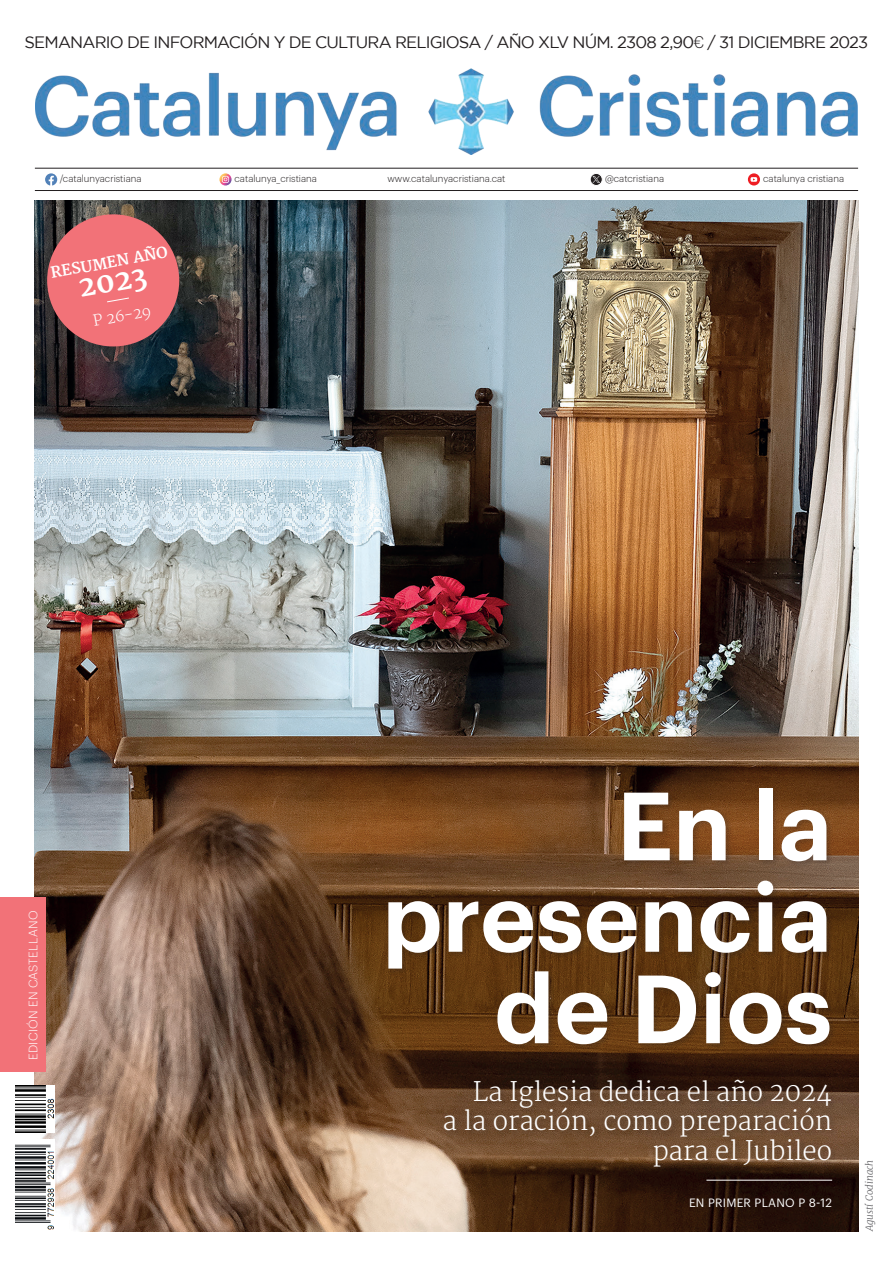
<style>
.page{position:relative;width:893px;height:1263px;background:#fff}
.page>*{position:absolute;margin:0;border:0;box-sizing:border-box;transform-origin:0 0}
.TITOL_PORTADA{font:600 94.65px/91.5px "Graphik";color:#fff;text-align:right}
.t1{font:700 28.5px "Merriweather";color:#fff}
.DESCRIPCIO_TITOL_PORTADA{font:300 26.25px "Merriweather";color:#fff}
.t2{font:16.5px "Gotham";letter-spacing:-.05em;color:#231f20}
.t3{font:700 15px "Merriweather";color:#fff}
.t4{font:300 15px "Merriweather";color:#fff}
.t5{font:300 12px "Graphik";letter-spacing:.02em;color:#fff}
.t6{font:11.85px "Graphik";letter-spacing:.02em;color:#fff}
.CODINACHPETIT{font:italic 300 9.75px "Merriweather";color:#636366}
.t7{font:300 9.6px "Graphik";color:#231f20}
.s1{font-family:"Graphik";font-weight:300}
</style>
<div class="page">
<svg style="left:45px;top:173px;width:12px;height:12px"></svg>
<div style="left:590px;top:173px;width:12px;height:12px;border:1px solid #fff;border-radius:50%"></div>
<svg style="left:592px;top:176px;width:8px;height:7px"></svg>
<svg style="left:748px;top:173px;width:12px;height:12px"></svg>
<svg style="left:751px;top:177px;width:6px;height:5px"></svg>
<svg style="left:219px;top:173px;width:13px;height:12px"></svg>
<hr style="left:35px;top:168px;width:823px;height:1px;background:#231f20">
<hr style="left:35px;top:190px;width:823px;height:1px;background:#231f20">
<img style="left:36px;top:68px;width:821px;height:86px">
<img style="left:34px;top:201px;width:825px;height:1030px">
<div style="left:387px;top:787px;width:450px;height:265px;background:#231f20;opacity:.25"></div>
<div style="left:443px;top:1077px;width:395px;height:97px;background:#231f20;opacity:.25"></div>
<div style="left:705px;top:1178px;width:134px;height:10px;background:#231f20;opacity:.25"></div>
<hr style="left:706px;top:1180px;width:126px;height:1px;background:#fff">
<div style="left:689px;top:1197px;width:150px;height:17px;background:#231f20;opacity:.25"></div>
<div style="left:45px;top:214px;width:140px;height:140px;background:#231f20;opacity:.29"></div>
<div style="left:47px;top:214px;width:132px;height:132px;background:#f27278;border-radius:50%"></div>
<svg style="left:107px;top:298px;width:22px;height:4px"></svg>
<img style="left:16px;top:1139px;width:38px;height:92px">
<img style="left:16px;top:1086px;width:38px;height:46px">
<div style="left:0;top:897px;width:45px;height:174px;background:#f27278"></div>
<p class="t2" style="left:25px;top:33px;width:845px">SEMANARIO DE INFORMACIÓN Y DE CULTURA RELIGIOSA / AÑO XLV NÚM. 2308 2,90<span class="s1">€</span> / 31 DICIEMBRE 2023</p>
<p class="t7" style="left:60px;top:172px;width:83px">/catalunyacristiana</p>
<p class="t7" style="left:235px;top:172px;width:84px">catalunya_cristiana</p>
<p class="t7" style="left:387px;top:172px;width:120px">www.catalunyacristiana.cat</p>
<p class="t7" style="left:605px;top:172px;width:60px">@catcristiana</p>
<p class="t7" style="left:763px;top:172px;width:82px">catalunya cristiana</p>
<p class="t3" style="left:50px;top:264px;width:120px;rotate:-10deg">RESUMEN AÑO</p>
<p class="t1" style="left:76px;top:271px;width:70px;rotate:-10deg">2023</p>
<p class="t4" style="left:92px;top:312px;width:60px;rotate:-10deg">P 26-29</p>
<p class="t5" style="left:24px;top:1060px;width:151px;rotate:-90deg">EDICIÓN EN CASTELLANO</p>
<p class="TITOL_PORTADA" style="left:617px;top:772px;width:217px">En la</p>
<p class="TITOL_PORTADA" style="left:382px;top:863px;width:451px">presencia de Dios</p>
<p class="DESCRIPCIO_TITOL_PORTADA" style="left:473px;top:1076px;width:361px">La Iglesia dedica el año 2024</p>
<p class="DESCRIPCIO_TITOL_PORTADA" style="left:443px;top:1105px;width:391px">a la oración, como preparación</p>
<p class="DESCRIPCIO_TITOL_PORTADA" style="left:652px;top:1135px;width:181px">para el Jubileo</p>
<p class="t6" style="left:689px;top:1193px;width:145px">EN PRIMER PLANO P 8-12</p>
<p class="CODINACHPETIT" style="left:863px;top:1231px;width:73px;rotate:-90deg">Agustí Codinach</p>
</div>
